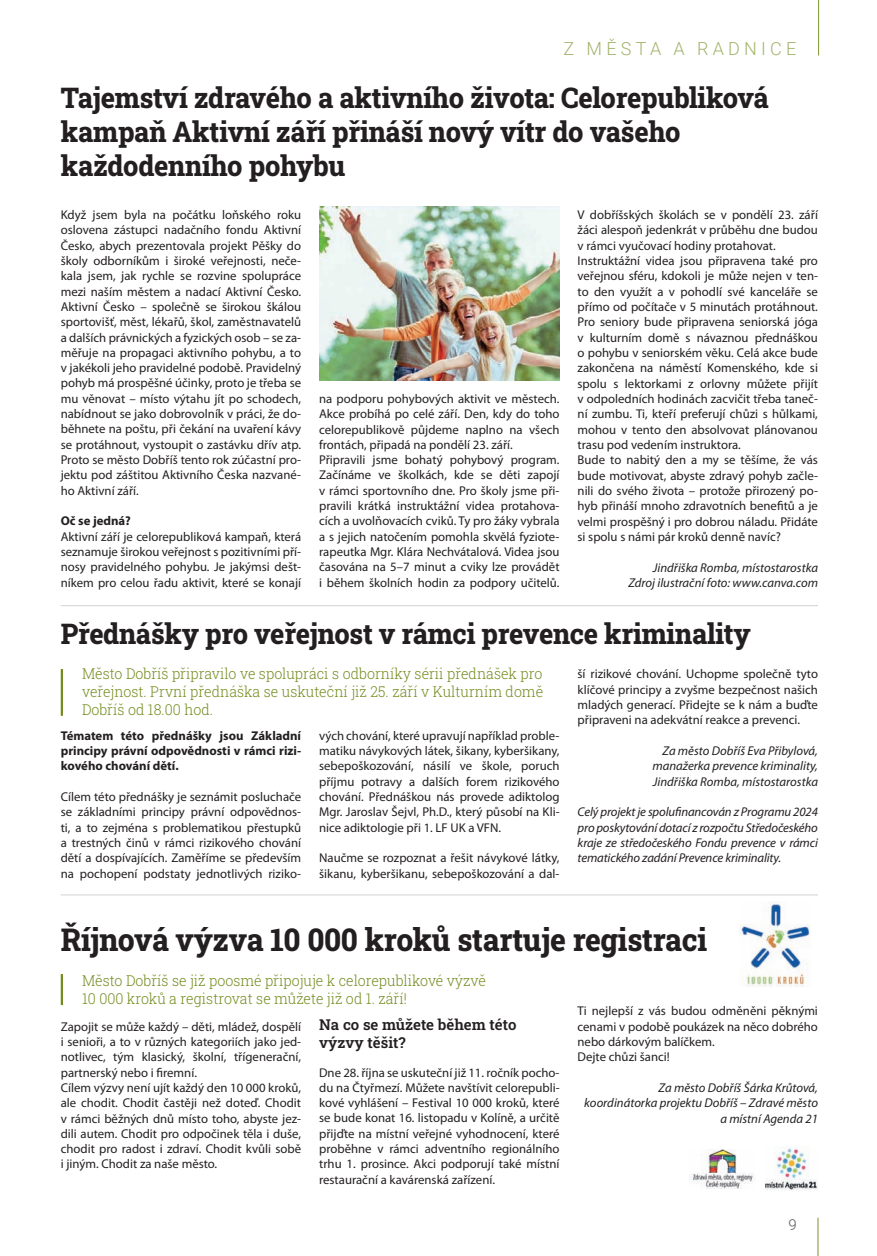
<style>
.page{position:relative;width:877px;height:1256px;background:#fff}
.page>*{position:absolute;margin:0;border:0;box-sizing:border-box;transform-origin:0 0}
.t1{font:800 31.5px "Roboto Slab";letter-spacing:-.01em;color:#231f20;scale:.95 1}
.t2{font:800 28.5px/34.2px "Roboto Slab";letter-spacing:-.01em;color:#231f20;scale:.95 1}
.t3{font:300 18px "Roboto";letter-spacing:.235em;color:#a3b46d}
.t4{font:300 15px/18px "Roboto Slab";color:#738c1f;text-align:justify;scale:.95 1}
.t5{font:600 15px/18px "Roboto Slab";color:#231f20}
.t6{font:300 15px "Roboto";color:#57585a}
.t7{font:12.75px/15.3px "Myriad Pro";color:#231f20;text-align:justify}
.t8{font:italic 12.75px/15.3px "Myriad Pro";color:#231f20;text-align:right}
.t9{font:700 12.75px/15.3px "Myriad Pro";color:#231f20;text-align:justify}
</style>
<div class="page">
<hr style="left:818px;top:0;width:1px;height:55px;background:#8b9f44">
<hr style="left:817px;top:1217px;width:1px;height:38px;background:#8b9f44">
<img style="left:689px;top:1149px;width:65px;height:39px">
<img style="left:765px;top:1148px;width:53px;height:42px">
<hr style="left:61px;top:894px;width:757px;height:1px;background:#d1d2d4">
<img style="left:319px;top:206px;width:240px;height:175px">
<img style="left:739px;top:902px;width:71px;height:85px">
<hr style="left:61px;top:669px;width:2px;height:47px;background:#738c1f">
<hr style="left:61px;top:974px;width:2px;height:31px;background:#738c1f">
<hr style="left:61px;top:605px;width:757px;height:1px;background:#d1d2d4">
<h3 class="t3" style="left:563px;top:36px;width:234px">Z MĚSTA A RADNICE</h3>
<h2 class="t2" style="left:61px;top:79px;width:747px">Tajemství zdravého a aktivního života: Celorepubliková kampaň Aktivní září přináší nový vítr do vašeho každodenního pohybu</h2>
<p class="t7" style="left:61px;top:207px;width:242px">Když jsem byla na počátku loňského roku oslovena zástupci nadačního fondu Aktivní Česko, abych prezentovala projekt Pěšky do školy odborníkům i široké veřejnosti, neče&shy;kala jsem, jak rychle se rozvine spolupráce mezi naším městem a nadací Aktivní Česko.<br>Aktivní Česko – společně se širokou škálou sportovišť, měst, lékařů, škol, zaměstnavatelů a dalších právnických a fyzických osob – se za&shy;měřuje na propagaci aktivního pohybu, a to v jakékoli jeho pravidelné podobě. Pravidelný pohyb má prospěšné účinky, proto je třeba se mu věnovat – místo výtahu jít po schodech, nabídnout se jako dobrovolník v práci, že do&shy;běhnete na poštu, při čekání na uvaření kávy se protáhnout, vystoupit o zastávku dřív atp.<br>Proto se město Dobříš tento rok zúčastní pro&shy;jektu pod záštitou Aktivního Česka nazvané&shy;ho Aktivní září.</p>
<p class="t9" style="left:61px;top:513px;width:72px">Oč se jedná?</p>
<p class="t7" style="left:61px;top:528px;width:242px">Aktivní září je celorepubliková kampaň, která seznamuje širokou veřejnost s pozitivními pří&shy;nosy pravidelného pohybu. Je jakýmsi dešt&shy;níkem pro celou řadu aktivit, které se konají</p>
<p class="t7" style="left:577px;top:207px;width:242px;text-align:left">V dobříšských školách se v pondělí 23. září žáci alespoň jedenkrát v průběhu dne budou v rámci vyučovací hodiny protahovat.<br>Instruktážní videa jsou připravena také pro veřejnou sféru, kdokoli je může nejen v ten&shy;to den využít a v pohodlí své kanceláře se přímo od počítače v 5 minutách protáhnout.<br>Pro seniory bude připravena seniorská jóga v kulturním domě s návaznou přednáškou o pohybu v seniorském věku. Celá akce bude zakončena na náměstí Komenského, kde si spolu s lektorkami z orlovny můžete přijít v odpoledních hodinách zacvičit třeba taneč&shy;ní zumbu. Ti, kteří preferují chůzi s hůlkami, mohou v tento den absolvovat plánovanou trasu pod vedením instruktora.<br>Bude to nabitý den a my se těšíme, že vás bude motivovat, abyste zdravý pohyb začle&shy;nili do svého života – protože přirozený po&shy;hyb přináší mnoho zdravotních benefitů a je velmi prospěšný i pro dobrou náladu. Přidáte si spolu s námi pár kroků denně navíc?</p>
<p class="t8" style="left:628px;top:559px;width:191px">Jindřiška Romba, místostarostka<br>Zdroj ilustrační foto: www.canva.com</p>
<h2 class="t2" style="left:61px;top:616px;width:727px">Přednášky pro veřejnost v rámci prevence kriminality</h2>
<p class="t4" style="left:82px;top:664px;width:487px">Město Dobříš připravilo ve spolupráci s odborníky sérii přednášek pro veřejnost. První přednáška se uskuteční již 25. září v Kulturním domě Dobříš od 18.00 hod.</p>
<p class="t9" style="left:61px;top:727px;width:242px">Tématem této přednášky jsou Základní principy právní odpovědnosti v rámci rizi&shy;kového chování dětí.</p>
<p class="t7" style="left:61px;top:788px;width:242px">Cílem této přednášky je seznámit posluchače se základními principy právní odpovědnos&shy;ti, a to zejména s problematikou přestupků a trestných činů v rámci rizikového chování dětí a dospívajících. Zaměříme se především na pochopení podstaty jednotlivých riziko-</p>
<p class="t7" style="left:319px;top:391px;width:242px;text-align:left">na podporu pohybových aktivit ve městech.<br>Akce probíhá po celé září. Den, kdy do toho celorepublikově půjdeme naplno na všech frontách, připadá na pondělí 23. září.<br>Připravili jsme bohatý pohybový program.<br>Začínáme ve školkách, kde se děti zapojí v rámci sportovního dne. Pro školy jsme při&shy;pravili krátká instruktážní videa protahova&shy;cích a uvolňovacích cviků. Ty pro žáky vybrala a s jejich natočením pomohla skvělá fyziote&shy;rapeutka Mgr. Klára Nechvátalová. Videa jsou časována na 5–7 minut a cviky lze provádět i během školních hodin za podpory učitelů.</p>
<p class="t7" style="left:577px;top:666px;width:242px">ší rizikové chování. Uchopme společně tyto klíčové principy a zvyšme bezpečnost našich mladých generací. Přidejte se k nám a buďte připraveni na adekvátní reakce a prevenci.</p>
<p class="t8" style="left:652px;top:743px;width:167px;text-align:justify;text-indent:10px">Za město Dobříš Eva Přibylová, manažerka prevence kriminality, Jindřiška Romba, místostarostka</p>
<p class="t8" style="left:577px;top:804px;width:242px;text-align:justify">Celý projekt je spolufinancován z Programu 2024 pro poskytování dotací z rozpočtu Středočeského kraje ze středočeského Fondu prevence v rámci tematického zadání Prevence kriminality.</p>
<p class="t7" style="left:319px;top:727px;width:242px">vých chování, které upravují například proble&shy;matiku návykových látek, šikany, kyberšikany, sebepoškozování, násilí ve škole, poruch příjmu potravy a dalších forem rizikového chování. Přednáškou nás provede adiktolog Mgr. Jaroslav Šejvl, Ph.D., který působí na Kli&shy;nice adiktologie při 1. LF UK a VFN.</p>
<p class="t7" style="left:319px;top:850px;width:242px">Naučme se rozpoznat a řešit návykové látky, šikanu, kyberšikanu, sebepoškozování a dal-</p>
<h1 class="t1" style="left:61px;top:917px;width:681px">Říjnová výzva 10 000 kroků startuje registraci</h1>
<p class="t4" style="left:82px;top:971px;width:426px">Město Dobříš se již poosmé připojuje k celorepublikové výzvě<br>10 000 kroků a registrovat se můžete již od 1. září!</p>
<p class="t7" style="left:61px;top:1018px;width:242px;text-align:left">Zapojit se může každý – děti, mládež, dospělí i senioři, a to v různých kategoriích jako jed&shy;notlivec, tým klasický, školní, třígenerační, partnerský nebo i firemní.<br>Cílem výzvy není ujít každý den 10 000 kroků, ale chodit. Chodit častěji než doteď. Chodit v rámci běžných dnů místo toho, abyste jez&shy;dili autem. Chodit pro odpočinek těla i duše, chodit pro radost i zdraví. Chodit kvůli sobě i jiným. Chodit za naše město.</p>
<p class="t5" style="left:319px;top:1015px;width:199px">Na co se můžete během této výzvy těšit?</p>
<p class="t7" style="left:577px;top:1003px;width:242px;text-align:left">Ti nejlepší z vás budou odměněni pěknými cenami v podobě poukázek na něco dobrého nebo dárkovým balíčkem.<br>Dejte chůzi šanci!</p>
<p class="t8" style="left:584px;top:1079px;width:235px">Za město Dobříš Šárka Krůtová, koordinátorka projektu Dobříš – Zdravé město a místní Agenda 21</p>
<p class="t7" style="left:319px;top:1064px;width:242px">Dne 28. října se uskuteční již 11. ročník pocho&shy;du na Čtyřmezí. Můžete navštívit celorepubli&shy;kové vyhlášení – Festival 10 000 kroků, které se bude konat 16. listopadu v Kolíně, a určitě přijďte na místní veřejné vyhodnocení, které proběhne v rámci adventního regionálního trhu 1. prosince. Akci podporují také místní restaurační a kavárenská zařízení.</p>
<p class="t6" style="left:788px;top:1214px;width:10px">9</p>
</div>
